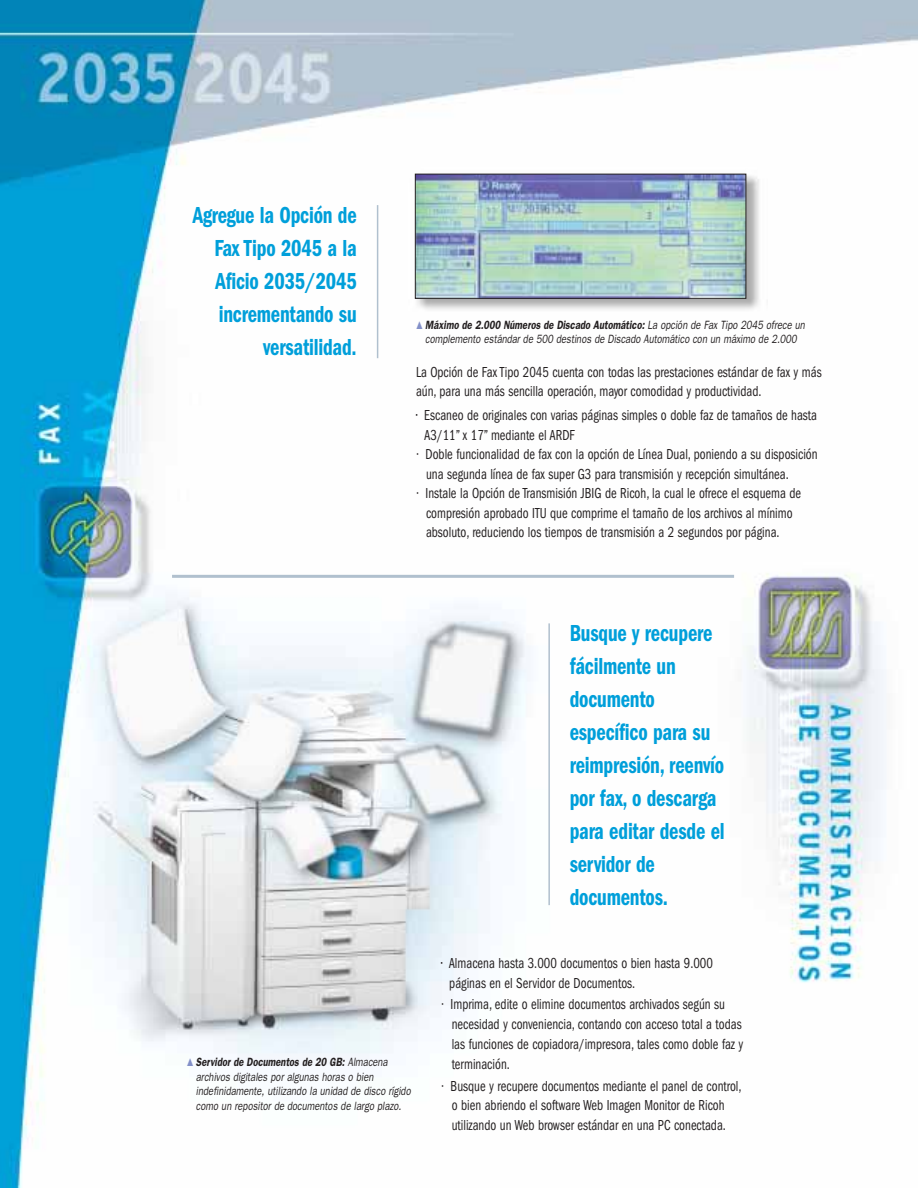
<style>
.page{position:relative;width:918px;height:1188px;background:#fff}
.page>*{position:absolute;margin:0;border:0;box-sizing:border-box;transform-origin:0 0}
.t1{font:600 condensed 24px/33px "Franklin Gothic";letter-spacing:-.01em;color:#009fda;text-align:right;scale:.85 1}
.t2{font:condensed 15px/19.8px "Franklin Gothic";color:#231f20;scale:.85 1}
.t3{font:italic 12px/14.7px "Franklin Gothic";color:#231f20;scale:.78 1}
.s1{font-weight:600}
</style>
<div class="page">
<img style="left:0;top:0;width:918px;height:1188px">
<img style="left:409px;top:168px;width:358px;height:151px">
<hr style="left:377px;top:205px;width:1px;height:153px;background:#b0c0ce">
<hr style="left:548px;top:623px;width:2px;height:282px;background:#b0c0ce">
<img style="left:417px;top:176px;width:327px;height:121px">
<div style="left:415px;top:174px;width:331px;height:125px;border:1px solid #231f20"></div>
<hr style="left:172px;top:575px;width:562px;height:3px;background:#b0c0ce">
<svg style="left:417px;top:321px;width:6px;height:8px"></svg>
<svg style="left:187px;top:1058px;width:6px;height:8px"></svg>
<h1 class="t1" style="left:193px;top:200px;width:195px">Agregue la Opción de<br>Fax Tipo 2045 a la<br>Aficio 2035/2045 incrementando su versatilidad.</h1>
<p class="t3" style="left:425px;top:318px;width:488px"><span class="s1">Máximo de 2.000 Números de Discado Automático:</span> La opción de Fax Tipo 2045 ofrece un complemento estándar de 500 destinos de Discado Automático con un máximo de 2.000</p>
<p class="t2" style="left:416px;top:363px;width:479px">La Opción de Fax Tipo 2045 cuenta con todas las prestaciones estándar de fax y más aún, para una más sencilla operación, mayor comodidad y productividad.</p>
<p class="t2" style="left:416px;top:407px;width:473px">• Escaneo de originales con varias páginas simples o doble faz de tamaños de hasta</p>
<p class="t2" style="left:424px;top:426px;width:179px">A3/11” x 17” mediante el ARDF</p>
<p class="t2" style="left:416px;top:446px;width:474px">· Doble funcionalidad de fax con la opción de Línea Dual, poniendo a su disposición</p>
<p class="t2" style="left:426px;top:465px;width:428px">una segunda línea de fax super G3 para transmisión y recepción simultánea.</p>
<p class="t2" style="left:416px;top:485px;width:455px">· Instale la Opción de Transmisión JBIG de Ricoh, la cual le ofrece el esquema de</p>
<p class="t2" style="left:426px;top:504px;width:433px">compresión aprobado ITU que comprime el tamaño de los archivos al mínimo</p>
<p class="t2" style="left:426px;top:524px;width:417px">absoluto, reduciendo los tiempos de transmisión a 2 segundos por página.</p>
<h1 class="t1" style="left:570px;top:618px;width:184px;text-align:left">Busque y recupere fácilmente un documento específico para su reimpresión, reenvío por fax, o descarga para editar desde el servidor de documentos.</h1>
<p class="t3" style="left:196px;top:1056px;width:277px"><span class="s1">Servidor de Documentos de 20 GB:</span> Almacena archivos digitales por algunas horas o bien indefinidamente, utilizando la unidad de disco rígido como un repositor de documentos de largo plazo.</p>
<p class="t2" style="left:449px;top:954px;width:312px;text-indent:-8px">• Almacena hasta 3.000 documentos o bien hasta 9.000 páginas en el Servidor de Documentos.</p>
<p class="t2" style="left:452px;top:996px;width:345px;text-indent:-11px">· Imprima, edite o elimine documentos archivados según su necesidad y conveniencia, contando con acceso total a todas las funciones de copiadora/impresora, tales como doble faz y terminación.</p>
<p class="t2" style="left:441px;top:1077px;width:355px;text-align:center">· Busque y recupere documentos mediante el panel de control, o bien abriendo el software Web Imagen Monitor de Ricoh utilizando un Web browser estándar en una PC conectada.</p>
</div>
